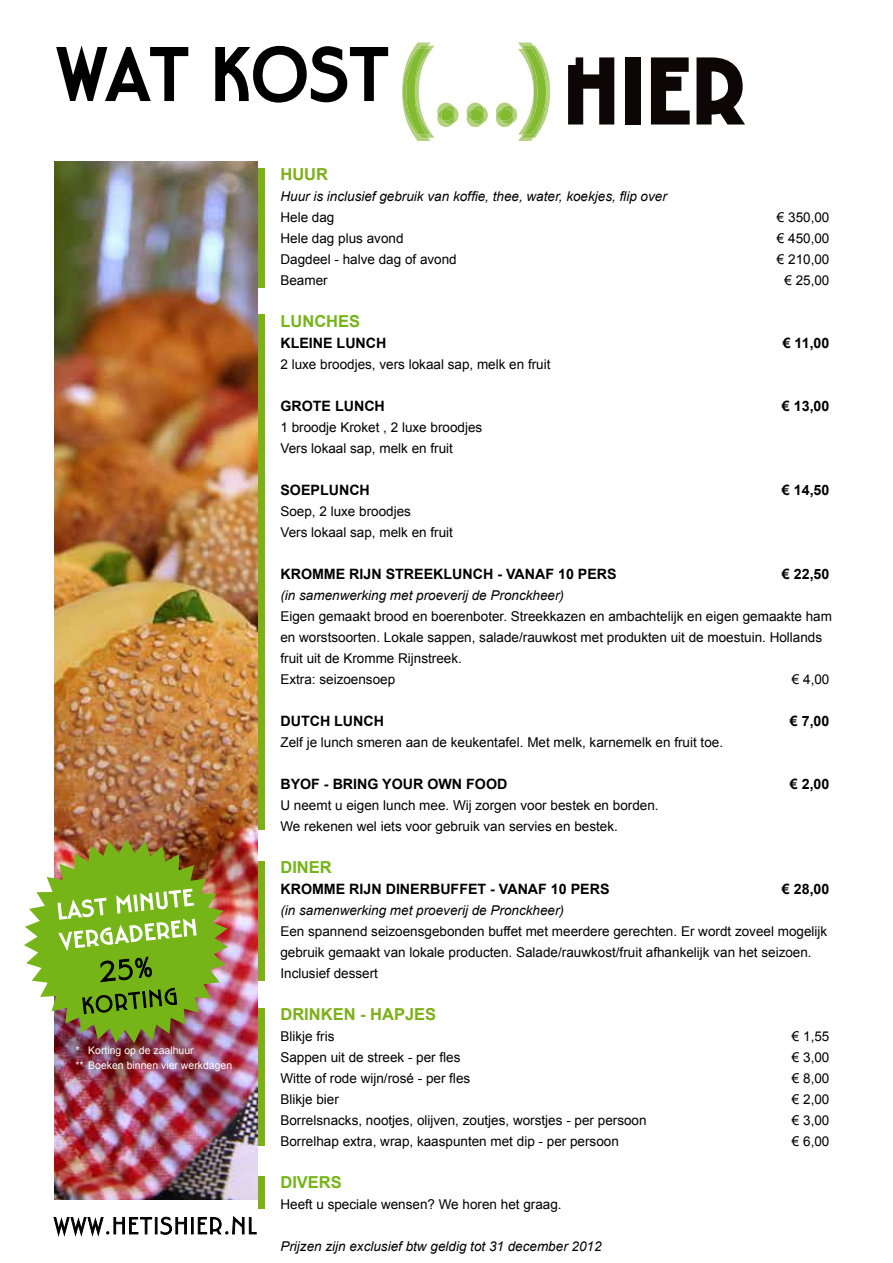
<style>
.page{position:relative;width:893px;height:1263px;background:#fff}
.page>*{position:absolute;margin:0;border:0;box-sizing:border-box;transform-origin:0 0}
.t1{font:78px "Hardwood LP Std";letter-spacing:.06em;color:#000}
.t2{font:700 16.5px "Arial";color:#7cb016}
.t3{font:700 16.5px "Arial";color:#75b518}
.t4{font:700 14.25px "Arial";color:#000}
.t5{font:13.5px/21px "Arial";color:#000}
.t6{font:italic 13.5px "Arial";color:#000}
.t7{font:10.5px/15px "Arial";color:#fff}
</style>
<div class="page">
<svg style="left:568px;top:57px;width:46px;height:68px"></svg>
<div style="left:625px;top:57px;width:15px;height:68px;background:#0d0606"></div>
<svg style="left:651px;top:57px;width:39px;height:68px"></svg>
<svg style="left:696px;top:57px;width:49px;height:68px"></svg>
<svg style="left:402px;top:43px;width:56px;height:98px"></svg>
<svg style="left:467px;top:103px;width:21px;height:24px"></svg>
<svg style="left:496px;top:43px;width:54px;height:98px"></svg>
<img style="left:54px;top:162px;width:204px;height:1037px">
<svg style="left:56px;top:45px;width:133px;height:57px"></svg>
<svg style="left:215px;top:45px;width:174px;height:58px"></svg>
<div style="left:54px;top:101px;width:45px;height:15px;background:#fff"></div>
<div style="left:116px;top:32px;width:25px;height:15px;background:#fff"></div>
<svg style="left:53px;top:1216px;width:204px;height:21px"></svg>
<div style="left:258px;top:168px;width:6px;height:120px;background:#7cb016"></div>
<div style="left:258px;top:315px;width:6px;height:515px;background:#7cb016"></div>
<div style="left:258px;top:861px;width:6px;height:120px;background:#7cb016"></div>
<div style="left:258px;top:1008px;width:6px;height:137px;background:#7cb016"></div>
<div style="left:258px;top:1176px;width:6px;height:33px;background:#7cb016"></div>
<img style="left:24px;top:839px;width:204px;height:204px">
<h1 class="t1" style="left:59px;top:31px;width:328px">WAT KOST</h1>
<p class="t7" style="left:75px;top:1043px;width:158px">* Korting op de zaalhuur<br>** Boeken binnen vier werkdagen</p>
<p class="t2" style="left:280px;top:163px;width:49px">HUUR</p>
<p class="t6" style="left:280px;top:188px;width:388px">Huur is inclusief gebruik van koffie, thee, water, koekjes, flip over</p>
<p class="t5" style="left:280px;top:207px;width:56px">Hele dag</p>
<p class="t5" style="left:777px;top:207px;width:54px">€ 350,00</p>
<p class="t5" style="left:280px;top:228px;width:125px">Hele dag plus avond</p>
<p class="t5" style="left:777px;top:228px;width:54px">€ 450,00</p>
<p class="t5" style="left:280px;top:249px;width:178px">Dagdeel - halve dag of avond</p>
<p class="t5" style="left:777px;top:249px;width:54px">€ 210,00</p>
<p class="t5" style="left:280px;top:270px;width:49px">Beamer</p>
<p class="t5" style="left:784px;top:270px;width:47px">€ 25,00</p>
<p class="t3" style="left:280px;top:310px;width:81px">LUNCHES</p>
<p class="t4" style="left:280px;top:333px;width:67px">KLEINE LUNCH</p>
<p class="t4" style="left:783px;top:333px;width:48px">€ 11,00</p>
<p class="t5" style="left:280px;top:354px;width:272px">2 luxe broodjes, vers lokaal sap, melk en fruit</p>
<p class="t4" style="left:280px;top:396px;width:66px">GROTE LUNCH</p>
<p class="t4" style="left:782px;top:396px;width:49px">€ 13,00</p>
<p class="t5" style="left:280px;top:417px;width:203px">1 broodje Kroket , 2 luxe broodjes<br>Vers lokaal sap, melk en fruit</p>
<p class="t4" style="left:280px;top:480px;width:51px">SOEPLUNCH</p>
<p class="t4" style="left:782px;top:480px;width:49px">€ 14,50</p>
<p class="t5" style="left:280px;top:501px;width:174px">Soep, 2 luxe broodjes<br>Vers lokaal sap, melk en fruit</p>
<p class="t4" style="left:280px;top:564px;width:135px">KROMME RIJN STREEKLUNCH</p>
<p class="t4" style="left:497px;top:564px;width:101px">- VANAF 10 PERS</p>
<p class="t4" style="left:782px;top:564px;width:49px">€ 22,50</p>
<p class="t6" style="left:280px;top:587px;width:285px">(in samenwerking met proeverij de Pronckheer)</p>
<p class="t5" style="left:280px;top:606px;width:553px">Eigen gemaakt brood en boerenboter. Streekkazen en ambachtelijk en eigen gemaakte ham en worstsoorten. Lokale sappen, salade/rauwkost met produkten uit de moestuin. Hollands fruit uit de Kromme Rijnstreek.<br>Extra: seizoensoep</p>
<p class="t5" style="left:792px;top:669px;width:39px">€ 4,00</p>
<p class="t4" style="left:280px;top:711px;width:63px">DUTCH LUNCH</p>
<p class="t4" style="left:790px;top:711px;width:41px">€ 7,00</p>
<p class="t5" style="left:280px;top:732px;width:444px">Zelf je lunch smeren aan de keukentafel. Met melk, karnemelk en fruit toe.</p>
<p class="t4" style="left:280px;top:774px;width:223px">BYOF - BRING YOUR OWN FOOD</p>
<p class="t4" style="left:790px;top:774px;width:41px">€ 2,00</p>
<p class="t5" style="left:280px;top:795px;width:380px">U neemt u eigen lunch mee. Wij zorgen voor bestek en borden.<br>We rekenen wel iets voor gebruik van servies en bestek.</p>
<p class="t3" style="left:280px;top:856px;width:29px">DINER</p>
<p class="t4" style="left:280px;top:879px;width:131px">KROMME RIJN DINERBU</p>
<p class="t4" style="left:451px;top:879px;width:140px">FFET - VANAF 10 PERS</p>
<p class="t4" style="left:782px;top:879px;width:49px">€ 28,00</p>
<p class="t6" style="left:280px;top:902px;width:285px">(in samenwerking met proeverij de Pronckheer)</p>
<p class="t5" style="left:280px;top:921px;width:548px">Een spannend seizoensgebonden buffet met meerdere gerechten. Er wordt zoveel mogelijk gebruik gemaakt van lokale producten. Salade/rauwkost/fruit afhankelijk van het seizoen.<br>Inclusief dessert</p>
<p class="t2" style="left:280px;top:1003px;width:113px">DRINKEN - HAPJ</p>
<p class="t2" style="left:414px;top:1003px;width:24px">ES</p>
<p class="t5" style="left:280px;top:1026px;width:56px">Blikje fris</p>
<p class="t5" style="left:792px;top:1026px;width:39px">€ 1,55</p>
<p class="t5" style="left:280px;top:1047px;width:182px">Sappen uit de streek - per fles</p>
<p class="t5" style="left:792px;top:1047px;width:39px">€ 3,00</p>
<p class="t5" style="left:280px;top:1068px;width:191px">Witte of rode wijn/rosé - per fles</p>
<p class="t5" style="left:792px;top:1068px;width:39px">€ 8,00</p>
<p class="t5" style="left:280px;top:1089px;width:60px">Blikje bier</p>
<p class="t5" style="left:792px;top:1089px;width:39px">€ 2,00</p>
<p class="t5" style="left:280px;top:1110px;width:368px">Borrelsnacks, nootjes, olijven, zoutjes, worstjes - per persoon</p>
<p class="t5" style="left:792px;top:1110px;width:39px">€ 3,00</p>
<p class="t5" style="left:280px;top:1131px;width:340px">Borrelhap extra, wrap, kaaspunten met dip - per persoon</p>
<p class="t5" style="left:792px;top:1131px;width:39px">€ 6,00</p>
<p class="t3" style="left:280px;top:1171px;width:40px">DIVERS</p>
<p class="t5" style="left:280px;top:1194px;width:283px">Heeft u speciale wensen? We horen het graag.</p>
<p class="t6" style="left:280px;top:1238px;width:323px">Prijzen zijn exclusief btw geldig tot 31 december 2012</p>
</div>
